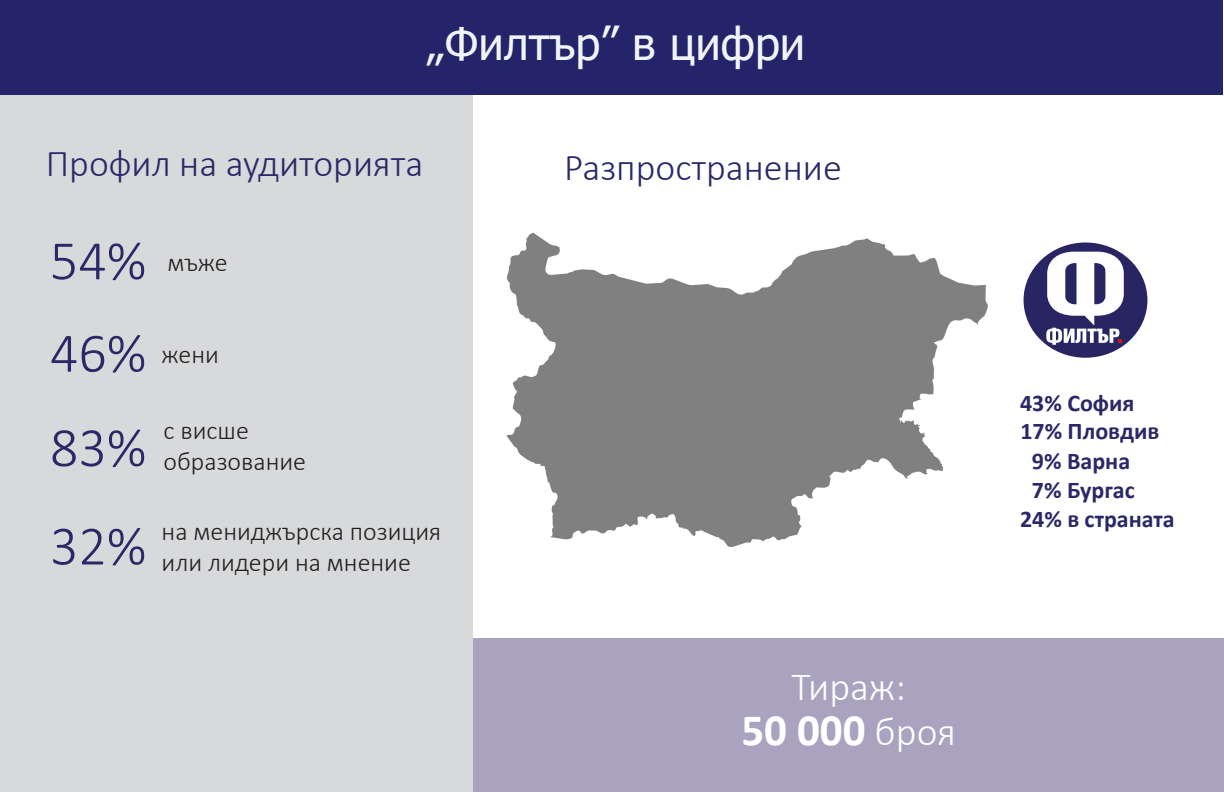
<style>
.page{position:relative;width:1224px;height:792px;background:#fff}
.page>*{position:absolute;margin:0;border:0;box-sizing:border-box;transform-origin:0 0}
.t1{font:300 56px "Calibri";color:#2b2868}
.t2{font:45px "Tahoma";color:#f1f4f7}
.t3{font:700 45px "Calibri";color:#fff}
.t4{font:300 40px "Calibri";color:#fff}
.t5{font:300 38px "Calibri";color:#2b2868}
.t6{font:300 38px "Calibri";color:#292968}
.t7{font:300 26px/31.2px "Calibri";color:#231f20}
.t8{font:700 24px "Calibri";color:#2b2868}
.s1{font-weight:300;font-size:40px}
</style>
<div class="page">
<div style="left:0;top:1px;width:1223px;height:94px;background:#232469"></div>
<img style="left:506px;top:232px;width:482px;height:315px">
<div style="left:0;top:95px;width:473px;height:697px;background:#d8d9db"></div>
<div style="left:473px;top:638px;width:751px;height:154px;background:#aaa3c0"></div>
<div style="left:1024px;top:242px;width:123px;height:116px;background:#282562;border-radius:50%"></div>
<svg style="left:1046px;top:252px;width:78px;height:93px"></svg>
<p class="t2" style="left:427px;top:14px;width:380px">„Филтър” в цифри</p>
<p class="t5" style="left:46px;top:140px;width:379px">Профил на аудиторията</p>
<p class="t1" style="left:50px;top:226px;width:98px">54%</p>
<p class="t7" style="left:168px;top:246px;width:62px">мъже</p>
<p class="t1" style="left:50px;top:318px;width:98px">46%</p>
<p class="t7" style="left:162px;top:338px;width:59px">жени</p>
<p class="t1" style="left:50px;top:413px;width:98px">83%</p>
<p class="t7" style="left:164px;top:414px;width:144px">с висше образование</p>
<p class="t1" style="left:50px;top:511px;width:98px">32%</p>
<p class="t7" style="left:162px;top:515px;width:281px">на мениджърска позиция</p>
<p class="t7" style="left:162px;top:546px;width:251px">или лидери на мнение</p>
<p class="t6" style="left:564px;top:143px;width:279px">Разпространение</p>
<p class="t4" style="left:792px;top:662px;width:116px">Тираж:</p>
<p class="t3" style="left:741px;top:698px;width:216px">50 000 <span class="s1">броя</span></p>
<p class="t8" style="left:1020px;top:386px;width:116px">43% София</p>
<p class="t8" style="left:1020px;top:414px;width:140px">17% Пловдив</p>
<p class="t8" style="left:1032px;top:473px;width:104px">7% Бургас</p>
<p class="t8" style="left:1032px;top:444px;width:100px">9% Варна</p>
<p class="t8" style="left:1020px;top:502px;width:156px">24% в страната</p>
</div>
